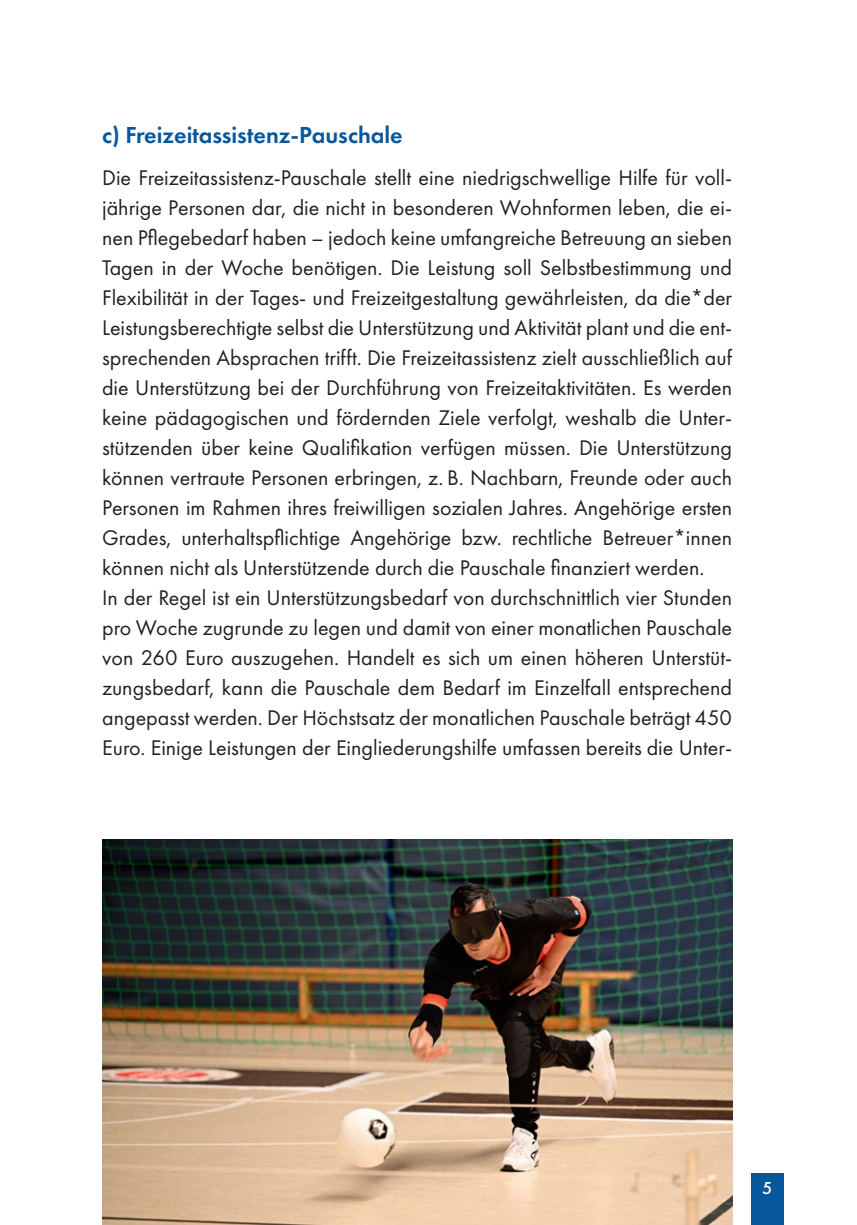
<style>
.page{position:relative;width:857px;height:1225px;background:#fff}
.page>*{position:absolute;margin:0;border:0;box-sizing:border-box;transform-origin:0 0}
.t1{font:600 24px "Futura PT";color:#06579c}
.t2{font:22px/30px "Futura PT";color:#231f20}
.t3{font:500 18px "Futura PT";color:#fff}
</style>
<div class="page">
<div style="left:750px;top:1173px;width:32px;height:52px;background:#06579c"></div>
<img style="left:102px;top:839px;width:629px;height:386px">
<p class="t1" style="left:102px;top:120px;width:302px">c) Freizeitassistenz-Pauschale</p>
<p class="t2" style="left:102px;top:163px;width:631px">Die Freizeitassistenz-Pauschale stellt eine niedrigschwellige Hilfe für voll&shy;jährige Personen dar, die nicht in besonderen Wohnformen leben, die ei&shy;nen Pflegebedarf haben – jedoch keine umfangreiche Betreuung an sieben Tagen in der Woche benötigen. Die Leistung soll Selbstbestimmung und Flexibilität in der Tages- und Freizeitgestaltung gewährleisten, da die*der Leistungsberechtigte selbst die Unterstützung und Aktivität plant und die ent&shy;sprechenden Absprachen trifft. Die Freizeitassistenz zielt ausschließlich auf die Unterstützung bei der Durchführung von Freizeitaktivitäten. Es werden keine pädagogischen und fördernden Ziele verfolgt, weshalb die Unter&shy;stützenden über keine Qualifikation verfügen müssen. Die Unterstützung können vertraute Personen erbringen, z. B. Nachbarn, Freunde oder auch Personen im Rahmen ihres freiwilligen sozialen Jahres. Angehörige ersten Grades, unterhaltspflichtige Angehörige bzw. rechtliche Betreuer*innen können nicht als Unterstützende durch die Pauschale finanziert werden.<br>In der Regel ist ein Unterstützungsbedarf von durchschnittlich vier Stunden pro Woche zugrunde zu legen und damit von einer monatlichen Pauschale von 260 Euro auszugehen. Handelt es sich um einen höheren Unterstüt&shy;zungsbedarf, kann die Pauschale dem Bedarf im Einzelfall entsprechend angepasst werden. Der Höchstsatz der monatlichen Pauschale beträgt 450<br>Euro. Einige Leistungen der Eingliederungshilfe umfassen bereits die Unter-</p>
<p class="t3" style="left:761px;top:1176px;width:12px">5</p>
</div>
